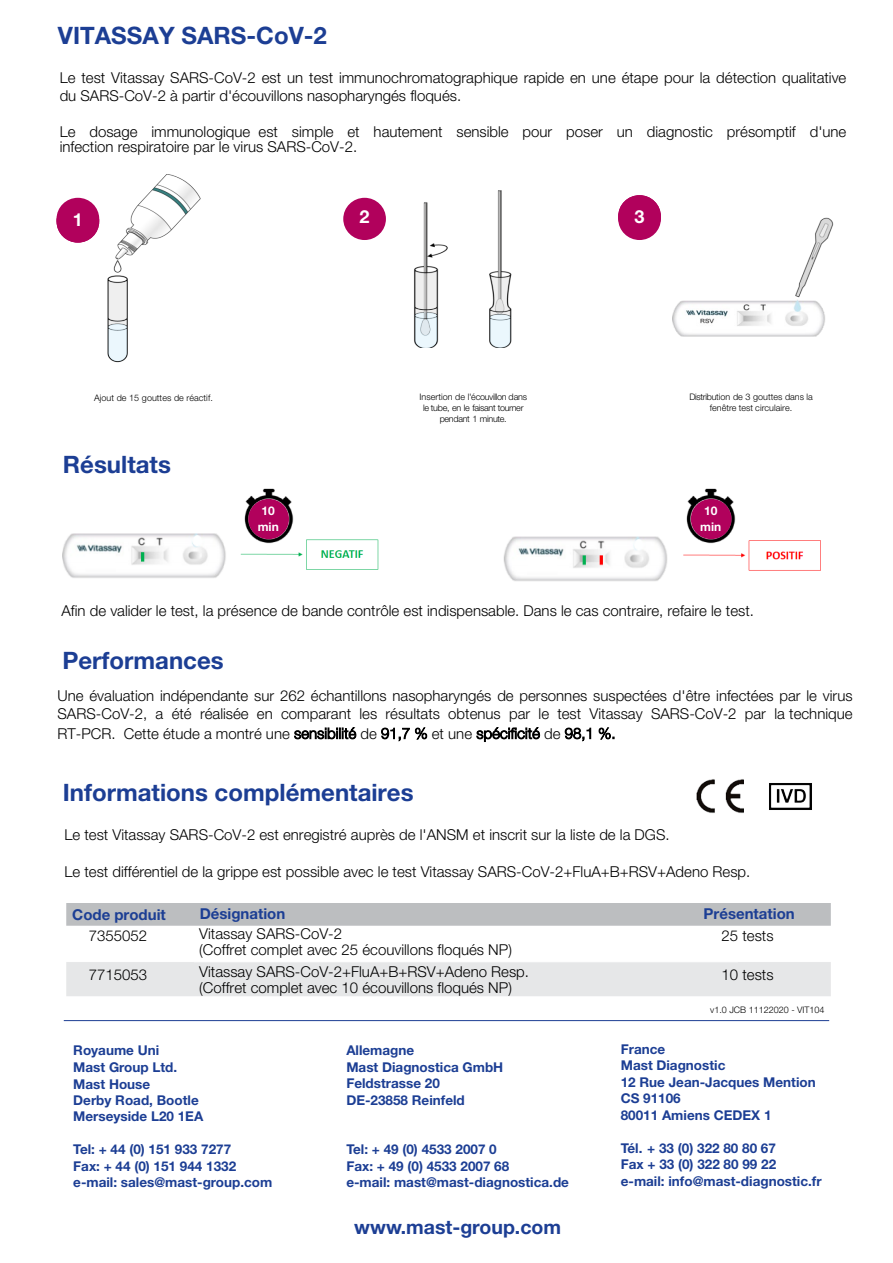
<style>
.page{position:relative;width:893px;height:1263px;background:#fff}
.page>*{position:absolute;margin:0;border:0;box-sizing:border-box;transform-origin:0 0}
.t1{font:700 24px "Helvetica Neue LT Std";color:#1c3e94}
.t2{font:700 19.5px "Helvetica Neue LT Std";color:#1c3e94}
.t3{font:700 18px "Helvetica Neue LT Std";color:#fff}
.t4{font:300 15px/18px "Helvetica Neue LT Std";color:#000}
.t5{font:700 15px "Helvetica Neue LT Std";color:#1c3e94}
.t6{font:700 13.5px/16.5px "Helvetica Neue LT Std";color:#1c3e94}
.t7{font:700 12px/15.1px "Helvetica Neue LT Std";color:#fff;text-align:center}
.t8{font:300 9px/11.1px "Helvetica Neue LT Std";color:#000;text-align:center}
.t9{font:300 9px/11.1px "Helvetica Neue LT Std";letter-spacing:-.035em;color:#000;text-align:center}
</style>
<div class="page">
<hr style="left:64px;top:1020px;width:765px;height:1px;background:#1c3e94">
<div style="left:66px;top:962px;width:765px;height:34px;background:#e6e7e8"></div>
<div style="left:66px;top:903px;width:765px;height:23px;background:#bcbec0"></div>
<img style="left:78px;top:175px;width:123px;height:188px">
<img style="left:414px;top:191px;width:98px;height:157px">
<img style="left:672px;top:217px;width:162px;height:120px">
<img style="left:696px;top:779px;width:48px;height:34px">
<img style="left:769px;top:783px;width:43px;height:27px">
<img style="left:683px;top:540px;width:138px;height:30px">
<img style="left:62px;top:533px;width:164px;height:45px">
<img style="left:240px;top:539px;width:139px;height:31px">
<img style="left:503px;top:536px;width:165px;height:45px">
<img style="left:243px;top:488px;width:57px;height:56px">
<div style="left:248px;top:499px;width:41px;height:40px;background:#b1015c;border-radius:50%"></div>
<img style="left:686px;top:488px;width:57px;height:56px">
<div style="left:691px;top:499px;width:40px;height:40px;background:#b1015c;border-radius:50%"></div>
<div style="left:343px;top:198px;width:43px;height:42px;background:#b1015c;border-radius:50%"></div>
<div style="left:57px;top:200px;width:42px;height:43px;background:#b1015c;border-radius:50%"></div>
<div style="left:57px;top:198px;width:42px;height:42px;background:#b1015c;border-radius:50%"></div>
<svg style="left:618px;top:195px;width:43px;height:42px"></svg>
<div style="left:618px;top:198px;width:43px;height:42px;background:#b1015c;border-radius:50%"></div>
<h1 class="t1" style="left:58px;top:21px;width:270px">VITASSAY SARS-CoV-2</h1>
<p class="t4" style="left:60px;top:69px;width:788px">Le test Vitassay SARS-CoV-2 est un test immunochromatographique rapide en une étape pour la détection qualitative du SARS-CoV-2 à partir d'écouvillons nasopharyngés floqués.</p>
<p class="t4" style="left:60px;top:124px;width:788px;line-height:14.7px">Le dosage immunologique est simple et hautement sensible pour poser un diagnostic présomptif d'une infection respiratoire par le virus SARS-CoV-2.</p>
<p class="t3" style="left:634px;top:199px;width:12px">1</p>
<p class="t3" style="left:73px;top:209px;width:12px">11</p>
<p class="t3" style="left:634px;top:205px;width:12px">13</p>
<p class="t3" style="left:360px;top:205px;width:12px">2</p>
<p class="t8" style="left:94px;top:392px;width:120px">Ajout de 15 gouttes de réactif.</p>
<p class="t8" style="left:689px;top:391px;width:125px">Distribution de 3 gouttes dans la fenêtre test circulaire.</p>
<p class="t9" style="left:419px;top:391px;width:109px">Insertion de l'écouvillon dans le tube, en le faisant tourner pendant 1 minute.</p>
<h1 class="t1" style="left:63px;top:450px;width:109px">Résultats</h1>
<p class="t7" style="left:258px;top:503px;width:23px">10 min</p>
<p class="t7" style="left:700px;top:503px;width:23px">10 min</p>
<p class="t4" style="left:61px;top:602px;width:694px">Afin de valider le test, la présence de bande contrôle est indispensable. Dans le cas contraire, refaire le test.</p>
<h1 class="t1" style="left:62px;top:646px;width:163px">Performances</h1>
<p class="t4" style="left:58px;top:686px;width:797px">Une évaluation indépendante sur 262 échantillons nasopharyngés de personnes suspectées d'être infectées par le virus<br>SARS-CoV-2, a été réalisée en comparant les résultats obtenus par le test Vitassay SARS-CoV-2 par la technique</p>
<p class="t4" style="left:58px;top:724px;width:559px">RT-PCR. Cette étude a montré une sensibilité de 91,7 % et une spécificité de 98,1 %.</p>
<h1 class="t1" style="left:63px;top:777px;width:352px">Informations complémentaires</h1>
<p class="t4" style="left:64px;top:825px;width:607px">Le test Vitassay SARS-CoV-2 est enregistré auprès de l'ANSM et inscrit sur la liste de la DGS.</p>
<p class="t4" style="left:64px;top:862px;width:687px">Le test différentiel de la grippe est possible avec le test Vitassay SARS-CoV-2+FluA+B+RSV+Adeno Resp.</p>
<p class="t5" style="left:72px;top:905px;width:95px">Code produit</p>
<p class="t5" style="left:200px;top:904px;width:87px">Désignation</p>
<p class="t5" style="left:704px;top:904px;width:93px">Présentation</p>
<p class="t4" style="left:89px;top:926px;width:60px">7355052</p>
<p class="t4" style="left:199px;top:924px;width:314px;line-height:17px">Vitassay SARS-CoV-2<br>(Coffret complet avec 25 écouvillons floqués NP)</p>
<p class="t4" style="left:722px;top:926px;width:53px">25 tests</p>
<p class="t4" style="left:89px;top:965px;width:60px">7715053</p>
<p class="t4" style="left:199px;top:963px;width:331px;line-height:15.9px">Vitassay SARS-CoV-2+FluA+B+RSV+Adeno Resp. (Coffret complet avec 10 écouvillons floqués NP)</p>
<p class="t4" style="left:722px;top:965px;width:53px">10 tests</p>
<p class="t6" style="left:73px;top:1042px;width:132px">Royaume Uni<br>Mast Group Ltd.<br>Mast House<br>Derby Road, Bootle<br>Merseyside L20 1EA</p>
<p class="t6" style="left:73px;top:1141px;width:201px">Tel: + 44 (0) 151 933 7277<br>Fax: + 44 (0) 151 944 1332 e-mail: sales@mast-group.com</p>
<p class="t6" style="left:346px;top:1042px;width:158px">Allemagne<br>Mast Diagnostica GmbH<br>Feldstrasse 20<br>DE-23858 Reinfeld</p>
<p class="t6" style="left:346px;top:1141px;width:224px">Tel: + 49 (0) 4533 2007 0<br>Fax: + 49 (0) 4533 2007 68<br>e-mail: mast@mast-diagnostica.de</p>
<h2 class="t2" style="left:354px;top:1215px;width:208px">www.mast-group.com</h2>
<p class="t8" style="left:710px;top:1004px;width:116px">v1.0 JCB 11122020 - VIT104</p>
<p class="t6" style="left:621px;top:1040px;width:197px">France<br>Mast Diagnostic<br>12 Rue Jean-Jacques Mention<br>CS 91106<br>80011 Amiens CEDEX 1</p>
<p class="t6" style="left:621px;top:1139px;width:202px">Tél. + 33 (0) 322 80 80 67<br>Fax + 33 (0) 322 80 99 22 e-mail: info@mast-diagnostic.fr</p>
</div>
